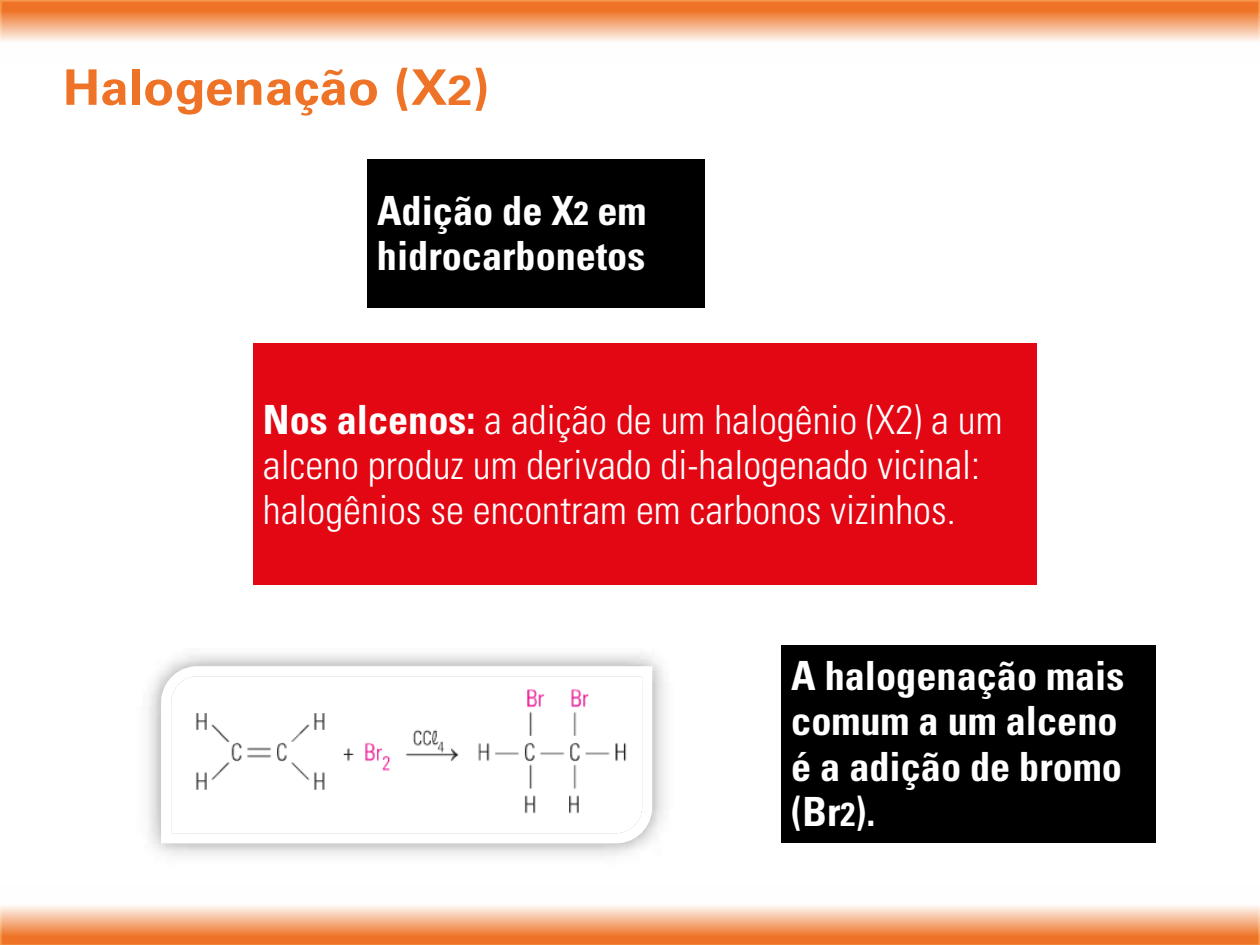
<style>
.page{position:relative;width:1260px;height:945px;background:#fff}
.page>*{position:absolute;margin:0;border:0;box-sizing:border-box;transform-origin:0 0}
.t1{font:700 49px "Univers LT Std";color:#ee7326;scale:1.05 1}
.t2{font:300 condensed 40.25px/45.5px "Univers LT Std";color:#fff}
.t3{font:700 condensed 40.25px/45.5px "Univers LT Std";color:#fff}
.s1{font-size:42px}
.s2{font-size:33.25px}
.s3{font-weight:700}
</style>
<div class="page">
<svg style="left:0;top:0;width:1260px;height:42px;background:#f4a675"></svg>
<svg style="left:0;top:906px;width:1260px;height:39px;background:#f4a676"></svg>
<div style="left:367px;top:159px;width:337px;height:149px;background:#000"></div>
<div style="left:781px;top:645px;width:375px;height:197px;background:#000"></div>
<div style="left:253px;top:344px;width:784px;height:241px;background:#e30613"></div>
<svg style="left:156px;top:661px;width:501px;height:187px"></svg>
<p class="t1" style="left:63px;top:59px;width:408px">Halogenação (X<span class="s1">2</span>)</p>
<p class="t3" style="left:377px;top:188px;width:271px">Adição de X<span class="s2">2</span> em hidrocarbonetos</p>
<p class="t2" style="left:263px;top:397px;width:741px"><span class="s3">Nos alcenos:</span> a adição de um halogênio (X2) a um alceno produz um derivado di-halogenado vicinal: halogênios se encontram em carbonos vizinhos.</p>
<p class="t3" style="left:791px;top:653px;width:335px">A halogenação mais comum a um alceno é a adição de bromo (Br<span class="s2">2</span>).</p>
</div>
